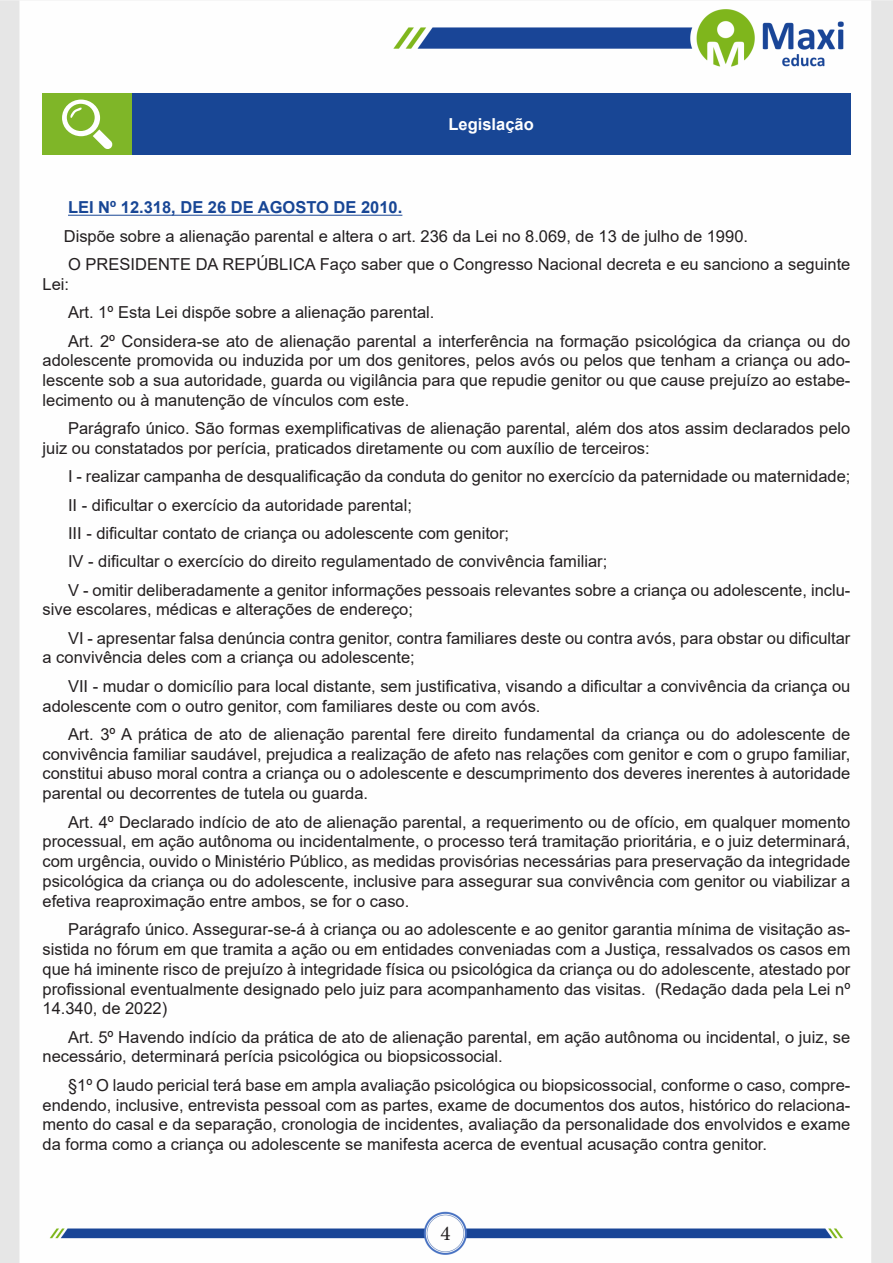
<style>
.page{position:relative;width:893px;height:1263px;background:#fff}
.page>*{position:absolute;margin:0;border:0;box-sizing:border-box;transform-origin:0 0}
.t1{font:21px "Minion Pro";color:#231f20}
.TEXTO_BASE{font:16.5px/19.8px "Arial";color:#231f20}
.Texto{font:16.5px "Arial";color:#231f20}
.t2{font:700 16.5px "Arial";color:#184695}
.Titulo_de_Caixa{font:700 16.5px "Arial";color:#fff}
</style>
<div class="page">
<img style="left:0;top:0;width:893px;height:1263px">
<hr style="left:68px;top:215px;width:334px;height:1px;background:#184695">
<div style="left:43px;top:94px;width:89px;height:61px;background:#7fb628"></div>
<div style="left:132px;top:94px;width:718px;height:61px;background:#184695"></div>
<svg style="left:62px;top:100px;width:51px;height:49px"></svg>
<p class="Titulo_de_Caixa" style="left:448px;top:113px;width:87px">Legislação</p>
<p class="t2" style="left:68px;top:196px;width:336px">LEI Nº 12.318, DE 26 DE AGOSTO DE 2010.</p>
<p class="Texto" style="left:64px;top:225px;width:686px">Dispõe sobre a alienação parental e altera o art. 236 da Lei no 8.069, de 13 de julho de 1990.</p>
<p class="TEXTO_BASE" style="left:43px;top:254px;width:809px;text-indent:26px">O PRESIDENTE DA REPÚBLICA Faço saber que o Congresso Nacional decreta e eu sanciono a seguinte<br>Lei:</p>
<p class="TEXTO_BASE" style="left:68px;top:302px;width:368px">Art. 1º Esta Lei dispõe sobre a alienação parental.</p>
<p class="TEXTO_BASE" style="left:43px;top:331px;width:809px;text-align:justify;text-indent:26px">Art. 2º Considera-se ato de alienação parental a interferência na formação psicológica da criança ou do adolescente promovida ou induzida por um dos genitores, pelos avós ou pelos que tenham a criança ou ado&shy;lescente sob a sua autoridade, guarda ou vigilância para que repudie genitor ou que cause prejuízo ao estabe&shy;lecimento ou à manutenção de vínculos com este.</p>
<p class="TEXTO_BASE" style="left:43px;top:418px;width:809px;text-indent:26px">Parágrafo único. São formas exemplificativas de alienação parental, além dos atos assim declarados pelo juiz ou constatados por perícia, praticados diretamente ou com auxílio de terceiros:</p>
<p class="TEXTO_BASE" style="left:68px;top:466px;width:784px">I - realizar campanha de desqualificação da conduta do genitor no exercício da paternidade ou maternidade;</p>
<p class="TEXTO_BASE" style="left:68px;top:495px;width:345px">II - dificultar o exercício da autoridade parental;</p>
<p class="TEXTO_BASE" style="left:68px;top:523px;width:443px">III - dificultar contato de criança ou adolescente com genitor;</p>
<p class="TEXTO_BASE" style="left:68px;top:551px;width:541px">IV - dificultar o exercício do direito regulamentado de convivência familiar;</p>
<p class="TEXTO_BASE" style="left:43px;top:580px;width:809px;text-indent:26px">V - omitir deliberadamente a genitor informações pessoais relevantes sobre a criança ou adolescente, inclu&shy;sive escolares, médicas e alterações de endereço;</p>
<p class="TEXTO_BASE" style="left:43px;top:628px;width:809px;text-indent:26px">VI - apresentar falsa denúncia contra genitor, contra familiares deste ou contra avós, para obstar ou dificultar a convivência deles com a criança ou adolescente;</p>
<p class="TEXTO_BASE" style="left:43px;top:676px;width:809px;text-indent:26px">VII - mudar o domicílio para local distante, sem justificativa, visando a dificultar a convivência da criança ou adolescente com o outro genitor, com familiares deste ou com avós.</p>
<p class="TEXTO_BASE" style="left:43px;top:724px;width:809px;text-align:justify;text-indent:26px">Art. 3º A prática de ato de alienação parental fere direito fundamental da criança ou do adolescente de convivência familiar saudável, prejudica a realização de afeto nas relações com genitor e com o grupo familiar, constitui abuso moral contra a criança ou o adolescente e descumprimento dos deveres inerentes à autoridade parental ou decorrentes de tutela ou guarda.</p>
<p class="TEXTO_BASE" style="left:43px;top:812px;width:809px;text-align:justify;text-indent:26px">Art. 4º Declarado indício de ato de alienação parental, a requerimento ou de ofício, em qualquer momento processual, em ação autônoma ou incidentalmente, o processo terá tramitação prioritária, e o juiz determinará, com urgência, ouvido o Ministério Público, as medidas provisórias necessárias para preservação da integridade psicológica da criança ou do adolescente, inclusive para assegurar sua convivência com genitor ou viabilizar a efetiva reaproximação entre ambos, se for o caso.</p>
<p class="TEXTO_BASE" style="left:43px;top:919px;width:809px;text-align:justify;text-indent:26px">Parágrafo único. Assegurar-se-á à criança ou ao adolescente e ao genitor garantia mínima de visitação as&shy;sistida no fórum em que tramita a ação ou em entidades conveniadas com a Justiça, ressalvados os casos em que há iminente risco de prejuízo à integridade física ou psicológica da criança ou do adolescente, atestado por profissional eventualmente designado pelo juiz para acompanhamento das visitas. (Redação dada pela Lei nº 14.340, de 2022)</p>
<p class="TEXTO_BASE" style="left:43px;top:1027px;width:809px;text-indent:26px">Art. 5º Havendo indício da prática de ato de alienação parental, em ação autônoma ou incidental, o juiz, se necessário, determinará perícia psicológica ou biopsicossocial.</p>
<p class="TEXTO_BASE" style="left:43px;top:1075px;width:809px;text-align:justify;text-indent:26px">§1º O laudo pericial terá base em ampla avaliação psicológica ou biopsicossocial, conforme o caso, compre&shy;endendo, inclusive, entrevista pessoal com as partes, exame de documentos dos autos, histórico do relaciona&shy;mento do casal e da separação, cronologia de incidentes, avaliação da personalidade dos envolvidos e exame da forma como a criança ou adolescente se manifesta acerca de eventual acusação contra genitor.</p>
<p class="t1" style="left:440px;top:1219px;width:12px">4</p>
</div>
